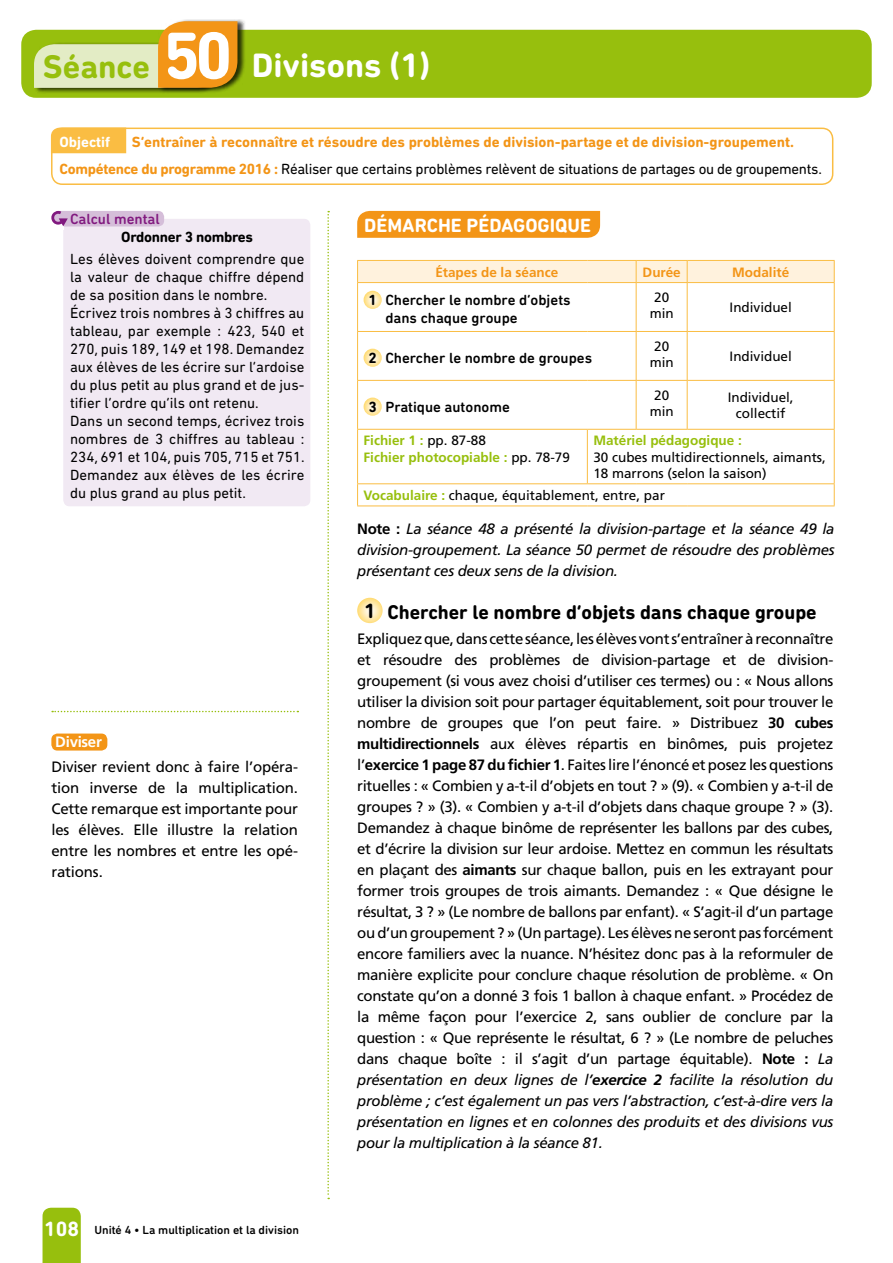
<style>
.page{position:relative;width:893px;height:1263px;background:#fff}
.page>*{position:absolute;margin:0;border:0;box-sizing:border-box;transform-origin:0 0}
.t1{font:700 34.5px "DIN Next Rounded LT Pro";color:#fff}
.t2{font:700 21px "DIN Next Rounded LT Pro";color:#fff}
.t3{font:700 20.25px "DIN Next Rounded LT Pro";color:#000}
.t4{font:700 19.5px "DIN Next Rounded LT Pro";color:#fff}
.t5{font:15px/21px "Frutiger LT Std";letter-spacing:-.015em;color:#000;text-align:justify}
.t6{font:15px/18px "DIN Next Rounded LT Pro";color:#000}
.t7{font:700 15px/26.5px "DIN Next Rounded LT Pro";color:#f39517}
.t8{font:italic 15px/21px "Frutiger LT Std";letter-spacing:-.02em;color:#000;text-align:justify}
.t9{font:500 15px/18px "DIN Next Rounded LT Pro";color:#000}
.t10{font:700 15px "DIN Next Rounded LT Pro";letter-spacing:-.02em;color:#000}
.t11{font:500 15px "DIN Next Rounded LT Pro";color:#81197f}
.t12{font:700 15px "DIN Next Rounded LT Pro";color:#fff}
.t13{font:700 15px "Frutiger LT Std";letter-spacing:-.02em;color:#fff}
.t14{font:13.5px/16.2px "Frutiger LT Std";color:#000;text-align:center}
.t15{font:700 13.5px/16.2px "Frutiger LT Std";color:#97bf0d}
.t16{font:700 13.5px "Frutiger LT Std";color:#f39517}
.t17{font:500 12px "DIN Next Rounded LT Pro";color:#000}
.s1{font-size:33.3px;color:#97bf0d}
.s2{font-size:67.5px}
.s3{font-weight:400;color:#000}
.s4{font-weight:700}
.s5{font-weight:700;color:#97bf0d}
.s6{font-weight:700;font-style:normal}
.s7{font-size:21px}
.s8{font-style:italic}
.s9{font-weight:700;font-style:italic}
</style>
<div class="page">
<div style="left:21px;top:30px;width:851px;height:68px;background:#97bf0d;border-radius:15px"></div>
<div style="left:43px;top:1208px;width:38px;height:55px;background:#97bf0d"></div>
<svg style="left:357px;top:598px;width:26px;height:25px"></svg>
<div style="left:357px;top:211px;width:243px;height:27px;background:#f39517"></div>
<svg style="left:327px;top:211px;width:2px;height:988px"></svg>
<div style="left:51px;top:128px;width:782px;height:57px;border:2px solid #fabd43;border-radius:11px"></div>
<div style="left:51px;top:128px;width:75px;height:25px;background:#fabd43"></div>
<div style="left:63px;top:219px;width:247px;height:287px;background:#f1e9f3;border-radius:6px"></div>
<div style="left:53px;top:211px;width:111px;height:15px;background:#d5bed9;border-radius:6px"></div>
<svg style="left:51px;top:211px;width:17px;height:15px"></svg>
<div style="left:34px;top:42px;width:191px;height:52px;background:#000;opacity:.75"></div>
<div style="left:158px;top:19px;width:88px;height:74px;background:#000;opacity:.75"></div>
<svg style="left:34px;top:21px;width:203px;height:67px"></svg>
<div style="left:357px;top:260px;width:478px;height:22px;background:#fff2dd"></div>
<hr style="left:357px;top:282px;width:230px;height:1px;background:#fabd43">
<hr style="left:357px;top:283px;width:1px;height:48px;background:#fabd43">
<hr style="left:587px;top:282px;width:49px;height:1px;background:#fabd43">
<hr style="left:636px;top:282px;width:51px;height:1px;background:#fabd43">
<hr style="left:636px;top:283px;width:1px;height:48px;background:#fabd43">
<hr style="left:687px;top:282px;width:148px;height:1px;background:#fabd43">
<hr style="left:687px;top:283px;width:1px;height:48px;background:#fabd43">
<hr style="left:834px;top:283px;width:1px;height:48px;background:#fabd43">
<hr style="left:357px;top:331px;width:230px;height:1px;background:#fabd43">
<hr style="left:357px;top:332px;width:1px;height:48px;background:#fabd43">
<hr style="left:587px;top:331px;width:49px;height:1px;background:#fabd43">
<hr style="left:636px;top:331px;width:51px;height:1px;background:#fabd43">
<hr style="left:636px;top:332px;width:1px;height:48px;background:#fabd43">
<hr style="left:687px;top:331px;width:148px;height:1px;background:#fabd43">
<hr style="left:687px;top:332px;width:1px;height:48px;background:#fabd43">
<hr style="left:834px;top:332px;width:1px;height:48px;background:#fabd43">
<hr style="left:357px;top:380px;width:230px;height:1px;background:#fabd43">
<hr style="left:357px;top:381px;width:1px;height:48px;background:#fabd43">
<hr style="left:587px;top:380px;width:49px;height:1px;background:#fabd43">
<hr style="left:636px;top:380px;width:51px;height:1px;background:#fabd43">
<hr style="left:636px;top:381px;width:1px;height:48px;background:#fabd43">
<hr style="left:687px;top:380px;width:148px;height:1px;background:#fabd43">
<hr style="left:687px;top:381px;width:1px;height:48px;background:#fabd43">
<hr style="left:834px;top:381px;width:1px;height:48px;background:#fabd43">
<hr style="left:357px;top:429px;width:230px;height:1px;background:#fabd43">
<hr style="left:357px;top:430px;width:1px;height:53px;background:#fabd43">
<hr style="left:587px;top:429px;width:49px;height:1px;background:#fabd43">
<hr style="left:587px;top:430px;width:1px;height:53px;background:#fabd43">
<hr style="left:636px;top:429px;width:51px;height:1px;background:#fabd43">
<hr style="left:687px;top:429px;width:148px;height:1px;background:#fabd43">
<hr style="left:834px;top:430px;width:1px;height:53px;background:#fabd43">
<hr style="left:357px;top:483px;width:230px;height:1px;background:#fabd43">
<svg style="left:357px;top:484px;width:1px;height:22px"></svg>
<hr style="left:587px;top:483px;width:49px;height:1px;background:#fabd43">
<hr style="left:636px;top:483px;width:51px;height:1px;background:#fabd43">
<hr style="left:687px;top:483px;width:148px;height:1px;background:#fabd43">
<svg style="left:834px;top:484px;width:1px;height:22px"></svg>
<hr style="left:357px;top:506px;width:230px;height:1px;background:#fabd43">
<hr style="left:587px;top:506px;width:49px;height:1px;background:#fabd43">
<hr style="left:636px;top:506px;width:51px;height:1px;background:#fabd43">
<hr style="left:687px;top:506px;width:148px;height:1px;background:#fabd43">
<svg style="left:364px;top:291px;width:18px;height:18px"></svg>
<svg style="left:364px;top:349px;width:18px;height:18px"></svg>
<svg style="left:364px;top:398px;width:18px;height:18px"></svg>
<svg style="left:52px;top:711px;width:246px;height:1px"></svg>
<div style="left:51px;top:733px;width:56px;height:17px;background:#f39517;border-radius:6px"></div>
<h1 class="t1" style="left:43px;top:45px;width:389px"><span class="s1">Séance</span> <span class="s2">50</span> Divisons (1)</h1>
<p class="t7" style="left:60px;top:129px;width:764px;text-indent:72px">S’entraîner à reconnaître et résoudre des problèmes de division-partage et de division-groupement.<br>Compétence du programme 2016 : <span class="s3">Réaliser que certains problèmes relèvent de situations de partages ou de groupements.</span></p>
<p class="t12" style="left:59px;top:133px;width:52px">Objectif</p>
<p class="t11" style="left:70px;top:210px;width:91px">Calcul mental</p>
<p class="t10" style="left:121px;top:228px;width:133px">Ordonner 3 nombres</p>
<p class="t6" style="left:70px;top:250px;width:236px">Les élèves doivent comprendre que la valeur de chaque chiffre dépend de sa position dans le nombre.<br>Écrivez trois nombres à 3 chiffres au tableau, par exemple : 423, 540 et 270, puis 189, 149 et 198. Demandez aux élèves de les écrire sur l’ardoise du plus petit au plus grand et de jus&shy;tifier l’ordre qu’ils ont retenu.<br>Dans un second temps, écrivez trois nombres de 3 chiffres au tableau :<br>234, 691 et 104, puis 705, 715 et 751.<br>Demandez aux élèves de les écrire du plus grand au plus petit.</p>
<p class="t13" style="left:55px;top:733px;width:48px">Diviser</p>
<p class="t5" style="left:51px;top:756px;width:248px">Diviser revient donc à faire l’opéra&shy;tion inverse de la multiplication.<br>Cette remarque est importante pour les élèves. Elle illustre la relation entre les nombres et entre les opé&shy;rations.</p>
<h2 class="t2" style="left:44px;top:1217px;width:37px">108</h2>
<p class="t17" style="left:94px;top:1223px;width:206px">Unité 4 • La multiplication et la division</p>
<h3 class="t4" style="left:364px;top:214px;width:228px">DÉMARCHE PÉDAGOGIQUE</h3>
<p class="t16" style="left:435px;top:264px;width:125px">Étapes de la séance</p>
<p class="t16" style="left:643px;top:264px;width:40px">Durée</p>
<p class="t16" style="left:732px;top:264px;width:59px">Modalité</p>
<p class="t9" style="left:385px;top:291px;width:187px;text-indent:-17px"><span class="s4">1</span> Chercher le nombre d’objets dans chaque groupe</p>
<p class="t14" style="left:650px;top:289px;width:26px">20 min</p>
<p class="t14" style="left:730px;top:299px;width:64px">Individuel</p>
<p class="t9" style="left:368px;top:349px;width:225px"><span class="s4">2</span> Chercher le nombre de groupes</p>
<p class="t14" style="left:650px;top:338px;width:26px">20 min</p>
<p class="t14" style="left:730px;top:348px;width:64px">Individuel</p>
<p class="t9" style="left:368px;top:398px;width:143px"><span class="s4">3</span> Pratique autonome</p>
<p class="t14" style="left:650px;top:387px;width:26px">20 min</p>
<p class="t14" style="left:728px;top:389px;width:68px">Individuel, collectif</p>
<p class="t15" style="left:364px;top:433px;width:208px">Fichier 1 : <span class="s3">pp. 87-88<br></span>Fichier photocopiable : <span class="s3">pp. 78-79</span></p>
<p class="t15" style="left:593px;top:433px;width:150px">Matériel pédagogique :</p>
<p class="t14" style="left:593px;top:449px;width:234px;text-align:left">30 cubes multidirectionnels, aimants,<br>18 marrons (selon la saison)</p>
<p class="t14" style="left:364px;top:487px;width:303px"><span class="s5">Vocabulaire :</span> chaque, équitablement, entre, par</p>
<p class="t8" style="left:357px;top:518px;width:479px"><span class="s6">Note :</span> La séance 48 a présenté la division-partage et la séance 49 la division-groupement. La séance 50 permet de résoudre des problèmes présentant ces deux sens de la division.</p>
<h3 class="t3" style="left:364px;top:600px;width:454px"><span class="s7">1</span> Chercher le nombre d’objets dans chaque groupe</h3>
<p class="t5" style="left:357px;top:628px;width:478px">Expliquez que, dans cette séance, les élèves vont s’entraîner à reconnaître et résoudre des problèmes de division-partage et de division&shy;groupement (si vous avez choisi d’utiliser ces termes) ou : « Nous allons utiliser la division soit pour partager équitablement, soit pour trouver le nombre de groupes que l’on peut faire. » Distribuez <span class="s4">30 cubes multidirectionnels</span> aux élèves répartis en binômes, puis projetez l’<span class="s4">exercice 1 page 87 du fichier 1</span>. Faites lire l’énoncé et posez les questions rituelles : « Combien y a-t-il d’objets en tout ? » (9). « Combien y a-t-il de groupes ? » (3). « Combien y a-t-il d’objets dans chaque groupe ? » (3).<br>Demandez à chaque binôme de représenter les ballons par des cubes, et d’écrire la division sur leur ardoise. Mettez en commun les résultats en plaçant des <span class="s4">aimants</span> sur chaque ballon, puis en les extrayant pour former trois groupes de trois aimants. Demandez : « Que désigne le résultat, 3 ? » (Le nombre de ballons par enfant). « S’agit-il d’un partage ou d’un groupement ? » (Un partage). Les élèves ne seront pas forcément encore familiers avec la nuance. N’hésitez donc pas à la reformuler de manière explicite pour conclure chaque résolution de problème. « On constate qu’on a donné 3 fois 1 ballon à chaque enfant. » Procédez de la même façon pour l’exercice 2, sans oublier de conclure par la question : « Que représente le résultat, 6 ? » (Le nombre de peluches dans chaque boîte : il s’agit d’un partage équitable). <span class="s4">Note :</span> <span class="s8">La présentation en deux lignes de l’</span><span class="s9">exercice 2</span> <span class="s8">facilite la résolution du problème ; c’est également un pas vers l’abstraction, c’est-à-dire vers la présentation en lignes et en colonnes des produits et des divisions vus pour la multiplication à la séance 81.</span></p>
</div>
